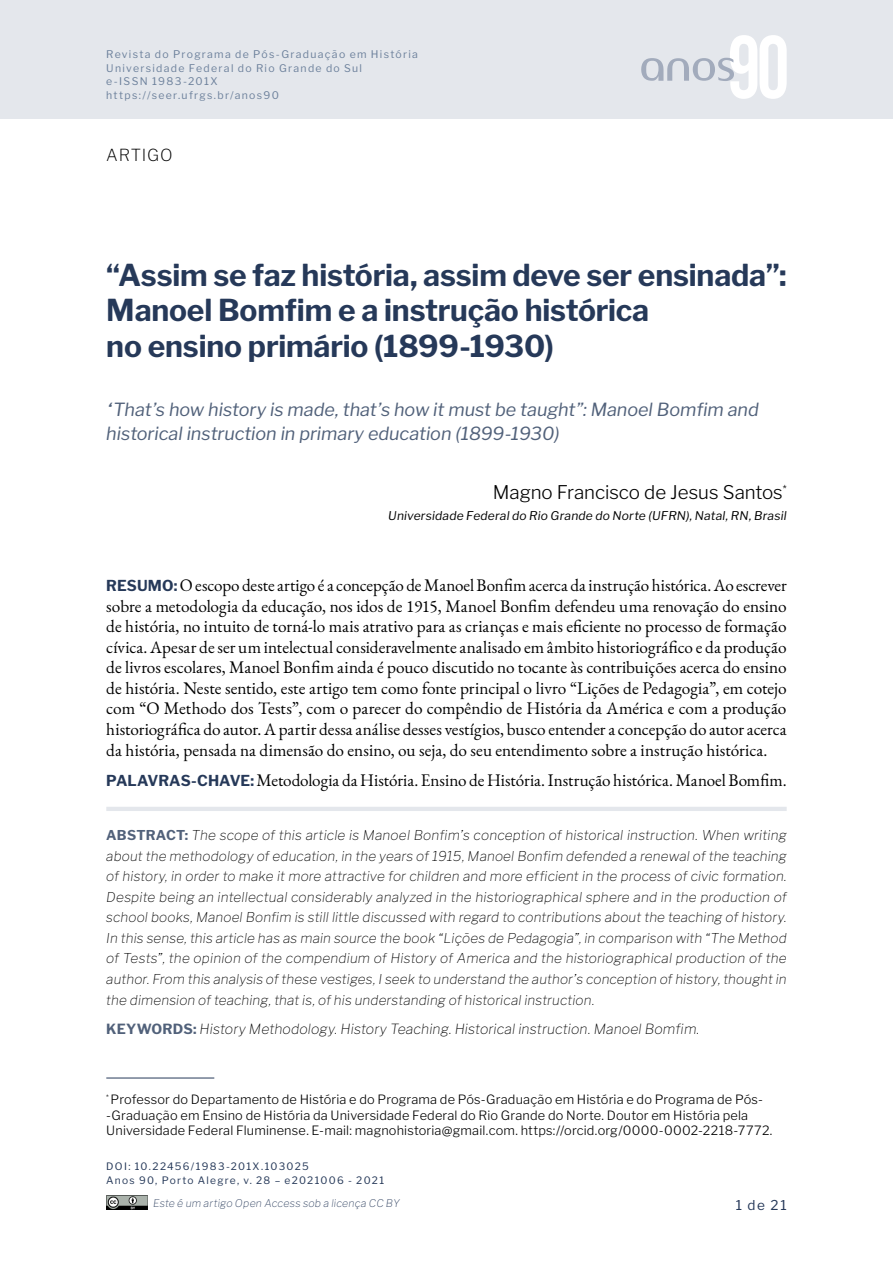
<style>
.page{position:relative;width:893px;height:1263px;background:#fff}
.page>*{position:absolute;margin:0;border:0;box-sizing:border-box;transform-origin:0 0}
.Titulo{font:700 30px/35.2px "Libre Franklin";letter-spacing:-.005em;color:#263959}
.Autor{font:300 18.75px "Libre Franklin";letter-spacing:-.005em;color:#000}
.Título_traduzido{font:italic 18px/24px "Libre Franklin";color:#51617a}
.Resumo{font:17.25px/20.5px "EB Garamond";color:#000;text-align:justify}
.Palavras-chave{font:17.25px "EB Garamond";letter-spacing:-.005em;color:#000}
.t1{font:200 16.5px "Libre Franklin";letter-spacing:.05em;color:#000}
.Keywords{font:italic 100 13.95px "Libre Franklin";letter-spacing:.01em;color:#000}
.Abstract{font:italic 100 13.5px/20.5px "Libre Franklin";letter-spacing:.01em;color:#000;text-align:justify}
.t2{font:13.5px "Libre Franklin";color:#263959}
.Nota_autor{font:300 12.75px/15.8px "Libre Franklin";letter-spacing:.015em;color:#000}
.Dados_Autor_-_ÚLTIMA{font:italic 12px "Libre Franklin";letter-spacing:.015em;color:#000}
.t3{font:10.5px/13.5px "Libre Franklin";letter-spacing:.125em;color:#6d819c}
.t4{font:italic 100 10.5px "Libre Franklin";letter-spacing:.02em;color:#263959}
.t5{font:10.2px/14.7px "Libre Franklin";letter-spacing:.12em;color:#263959}
.s1{font-family:"Libre Franklin";font-weight:700;font-size:15px;color:#263959}
.s2{font-weight:700;font-style:normal;color:#51617a}
</style>
<div class="page">
<div style="left:0;top:0;width:893px;height:119px;background:#e4e7ec"></div>
<svg style="left:641px;top:35px;width:146px;height:64px"></svg>
<img style="left:106px;top:1195px;width:42px;height:14px">
<hr style="left:106px;top:807px;width:681px;height:4px;background:#e4e7ec">
<hr style="left:106px;top:1078px;width:108px;height:1px;background:#263959">
<p class="t3" style="left:106px;top:48px;width:313px">Revista do Programa de Pós-Graduação em História Universidade Federal do Rio Grande do Sul<br>e-ISSN 1983-201X<br>https://seer.ufrgs.br/anos90</p>
<p class="t1" style="left:106px;top:145px;width:68px">ARTIGO</p>
<h1 class="Titulo" style="left:106px;top:258px;width:682px">“Assim se faz história, assim deve ser ensinada”:<br>Manoel Bomfim e a instrução histórica<br>no ensino primário (1899-1930)</h1>
<p class="Título_traduzido" style="left:106px;top:397px;width:654px">“That’s how history is made, that’s how it must be taught”: Manoel Bomfim and historical instruction in primary education (1899-1930)</p>
<p class="Autor" style="left:493px;top:481px;width:295px">Magno Francisco de Jesus Santos<sup>*</sup></p>
<p class="Dados_Autor_-_ÚLTIMA" style="left:388px;top:508px;width:400px">Universidade Federal do Rio Grande do Norte (UFRN), Natal, RN, Brasil</p>
<p class="Resumo" style="left:106px;top:575px;width:682px"><span class="s1">RESUMO:</span> O escopo deste artigo é a concepção de Manoel Bonfim acerca da instrução histórica. Ao escrever sobre a metodologia da educação, nos idos de 1915, Manoel Bonfim defendeu uma renovação do ensino de história, no intuito de torná-lo mais atrativo para as crianças e mais eficiente no processo de formação cívica. Apesar de ser um intelectual consideravelmente analisado em âmbito historiográfico e da produção de livros escolares, Manoel Bonfim ainda é pouco discutido no tocante às contribuições acerca do ensino de história. Neste sentido, este artigo tem como fonte principal o livro “Lições de Pedagogia”, em cotejo com “O Methodo dos Tests”, com o parecer do compêndio de História da América e com a produção historiográfica do autor. A partir dessa análise desses vestígios, busco entender a concepção do autor acerca da história, pensada na dimensão do ensino, ou seja, do seu entendimento sobre a instrução histórica.</p>
<p class="Palavras-chave" style="left:106px;top:768px;width:682px"><span class="s1">PALAVRAS-CHAVE:</span> Metodologia da História. Ensino de História. Instrução histórica. Manoel Bomfim.</p>
<p class="Abstract" style="left:106px;top:825px;width:682px"><span class="s2">ABSTRACT:</span> The scope of this article is Manoel Bonfim’s conception of historical instruction. When writing about the methodology of education, in the years of 1915, Manoel Bonfim defended a renewal of the teaching of history, in order to make it more attractive for children and more efficient in the process of civic formation.<br>Despite being an intellectual considerably analyzed in the historiographical sphere and in the production of school books, Manoel Bonfim is still little discussed with regard to contributions about the teaching of history.<br>In this sense, this article has as main source the book “Lições de Pedagogia”, in comparison with “The Method of Tests”, the opinion of the compendium of History of America and the historiographical production of the author. From this analysis of these vestiges, I seek to understand the author’s conception of history, thought in the dimension of teaching, that is, of his understanding of historical instruction.</p>
<p class="Keywords" style="left:106px;top:1021px;width:595px"><span class="s2">KEYWORDS:</span> History Methodology. History Teaching. Historical instruction. Manoel Bomfim.</p>
<p class="Nota_autor" style="left:106px;top:1091px;width:668px"><sup>*</sup> Professor do Departamento de História e do Programa de Pós-Graduação em História e do Programa de Pós--Graduação em Ensino de História da Universidade Federal do Rio Grande do Norte. Doutor em História pela<br>Universidade Federal Fluminense. E-mail: magnohistoria@gmail.com. https://orcid.org/0000-0002-2218-7772.</p>
<p class="t5" style="left:106px;top:1158px;width:279px">DOI: 10.22456/1983-201X.103025<br>Anos 90, Porto Alegre, v. 28 – e2021006 - 2021</p>
<p class="t4" style="left:153px;top:1197px;width:248px">Este é um artigo Open Access sob a licença CC BY</p>
<p class="t2" style="left:736px;top:1197px;width:53px">1 de 21</p>
</div>
